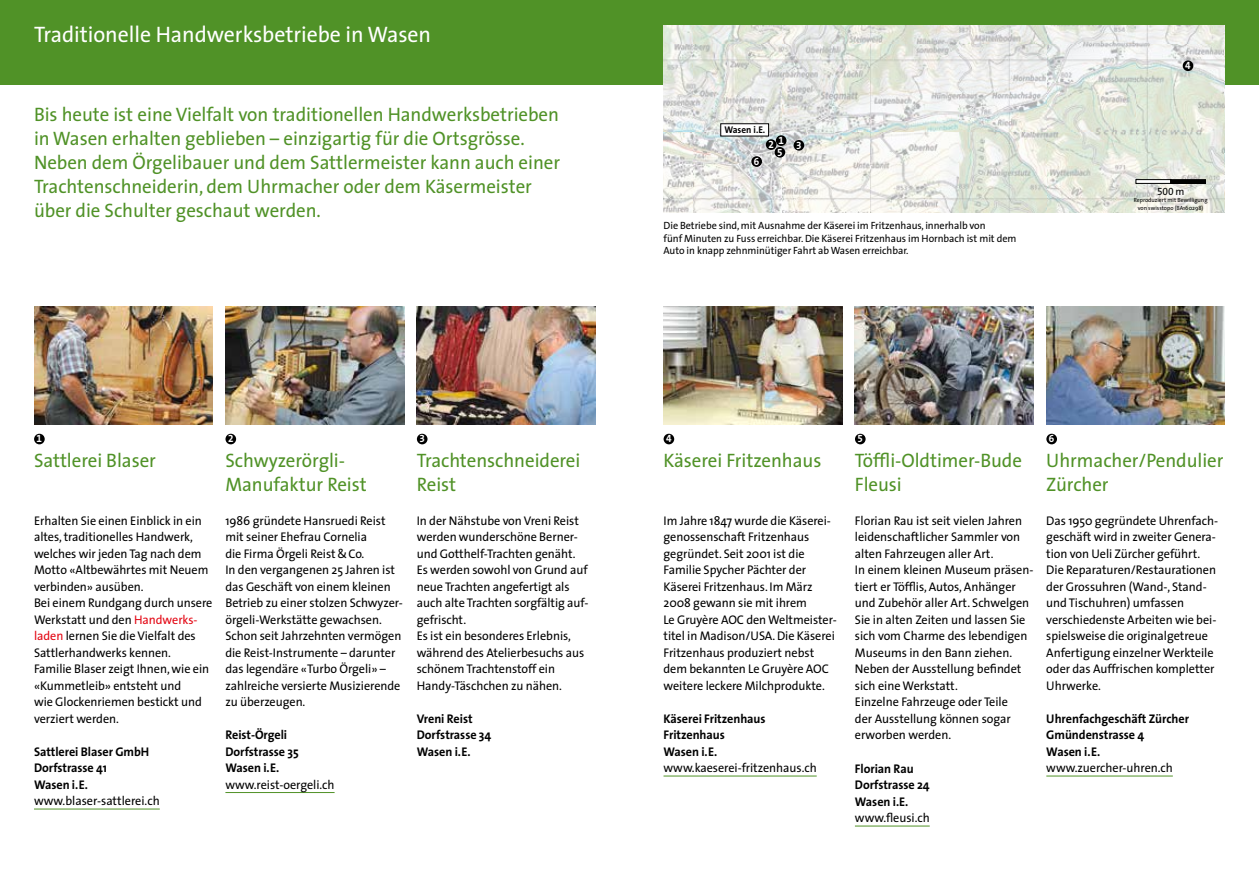
<style>
.page{position:relative;width:1259px;height:893px;background:#fff}
.page>*{position:absolute;margin:0;border:0;box-sizing:border-box;transform-origin:0 0}
.t1{font:22.5px "The Sans";letter-spacing:-.005em;color:#fff}
.t2{font:19.5px/24px "The Sans";letter-spacing:-.005em;color:#509227}
.t3{font:12.6px/16.5px "The Sans";letter-spacing:-.005em;color:#000}
.t4{font:700 12.6px/16.5px "The Sans";letter-spacing:-.005em;color:#000}
.t5{font:10.5px/12.8px "The Sans";letter-spacing:-.005em;color:#000}
.t6{font:10.5px "The Sans Bold Expert";color:#fff;scale:.95 1}
.t7{font:10.5px "The Sans Expert";color:#000}
.t8{font:700 9.75px "The Sans";color:#000;scale:.95 1}
.t9{font:6px/7.2px "The Sans";color:#000;text-align:center}
.s1{font-family:"The Sans"}
.s2{color:#e30613}
</style>
<div class="page">
<div style="left:629px;top:0;width:630px;height:84px;background:#509227"></div>
<div style="left:0;top:0;width:629px;height:84px;background:#509227"></div>
<hr style="left:34px;top:809px;width:126px;height:1px;background:#509227">
<hr style="left:225px;top:792px;width:109px;height:1px;background:#509227">
<hr style="left:663px;top:776px;width:153px;height:1px;background:#509227">
<hr style="left:855px;top:826px;width:74px;height:1px;background:#509227">
<hr style="left:1046px;top:776px;width:126px;height:1px;background:#509227">
<img style="left:663px;top:306px;width:179px;height:119px">
<img style="left:225px;top:306px;width:179px;height:119px">
<img style="left:34px;top:306px;width:179px;height:119px">
<img style="left:855px;top:306px;width:178px;height:119px">
<img style="left:417px;top:306px;width:178px;height:119px">
<img style="left:1046px;top:306px;width:179px;height:119px">
<div style="left:34px;top:434px;width:11px;height:10px;background:#000;border-radius:50%"></div>
<div style="left:225px;top:434px;width:11px;height:10px;background:#000;border-radius:50%"></div>
<div style="left:417px;top:434px;width:10px;height:10px;background:#000;border-radius:50%"></div>
<div style="left:663px;top:434px;width:11px;height:10px;background:#000;border-radius:50%"></div>
<div style="left:855px;top:434px;width:10px;height:10px;background:#000;border-radius:50%"></div>
<div style="left:1046px;top:434px;width:11px;height:10px;background:#000;border-radius:50%"></div>
<img style="left:663px;top:26px;width:562px;height:187px">
<svg style="left:1224px;top:26px;width:1px;height:17px"></svg>
<div style="left:793px;top:140px;width:11px;height:11px;background:#000;border-radius:50%"></div>
<div style="left:766px;top:139px;width:10px;height:11px;background:#000;border-radius:50%"></div>
<div style="left:776px;top:135px;width:10px;height:11px;background:#000;border-radius:50%"></div>
<div style="left:1182px;top:60px;width:11px;height:11px;background:#000;border-radius:50%"></div>
<div style="left:774px;top:147px;width:11px;height:11px;background:#000;border-radius:50%"></div>
<div style="left:751px;top:156px;width:11px;height:11px;background:#000;border-radius:50%"></div>
<hr style="left:1136px;top:180px;width:34px;height:3px;background:#fff">
<div style="left:1135px;top:179px;width:36px;height:5px;border:1px solid #000"></div>
<hr style="left:1170px;top:180px;width:35px;height:3px;background:#000">
<div style="left:1170px;top:179px;width:35px;height:5px;border:1px solid #000"></div>
<div style="left:721px;top:124px;width:47px;height:12px;background:#fff"></div>
<h1 class="t1" style="left:34px;top:16px;width:399px">Traditionelle Handwerksbetriebe in Wasen</h1>
<p class="t2" style="left:34px;top:101px;width:527px">Bis heute ist eine Vielfalt von traditionellen Handwerksbetrieben in Wasen erhalten geblieben – einzigartig für die Ortsgrösse.<br>Neben dem Örgelibauer und dem Sattlermeister kann auch einer Trachtenschneiderin, dem Uhrmacher oder dem Käsermeister über die Schulter geschaut werden.</p>
<p class="t8" style="left:724px;top:122px;width:45px">Wasen i.E.</p>
<p class="t6" style="left:754px;top:153px;width:7px">6</p>
<p class="t6" style="left:778px;top:132px;width:7px">1</p>
<p class="t6" style="left:768px;top:136px;width:7px">2</p>
<p class="t6" style="left:796px;top:136px;width:7px">3</p>
<p class="t6" style="left:777px;top:143px;width:7px">5</p>
<p class="t5" style="left:663px;top:219px;width:354px">Die Betriebe sind, mit Ausnahme der Käserei im Fritzenhaus, innerhalb von<br>fünf Minuten zu Fuss erreichbar. Die Käserei Fritzenhaus im Hornbach ist mit dem<br>Auto in knapp zehnminütiger Fahrt ab Wasen erreichbar.</p>
<p class="t6" style="left:37px;top:430px;width:7px">1</p>
<p class="t6" style="left:228px;top:430px;width:7px">2</p>
<p class="t6" style="left:419px;top:430px;width:7px">3</p>
<p class="t6" style="left:666px;top:430px;width:7px">4</p>
<p class="t6" style="left:857px;top:430px;width:7px">5</p>
<p class="t6" style="left:1049px;top:430px;width:7px">6</p>
<p class="t6" style="left:1185px;top:57px;width:7px">4</p>
<p class="t7" style="left:1157px;top:183px;width:29px">500 <span class="s1">m</span></p>
<p class="t9" style="left:1133px;top:196px;width:75px">Reproduziert mit Bewilligung von swisstopo (BA160298)</p>
<h2 class="t2" style="left:34px;top:448px;width:123px">Sattlerei Blaser</h2>
<p class="t3" style="left:34px;top:512px;width:180px">Erhalten Sie einen Einblick in ein altes, traditionelles Handwerk, welches wir jeden Tag nach dem<br>Motto «Altbewährtes mit Neuem verbinden» ausüben.<br>Bei einem Rundgang durch unsere<br>Werkstatt und den <span class="s2">Handwerks&shy;laden</span> lernen Sie die Vielfalt des<br>Sattlerhandwerks kennen.<br>Familie Blaser zeigt Ihnen, wie ein «Kummetleib» entsteht und<br>wie Glockenriemen bestickt und verziert werden.</p>
<p class="t4" style="left:34px;top:743px;width:117px">Sattlerei Blaser GmbH<br>Dorfstrasse 41<br>Wasen i.E.</p>
<p class="t3" style="left:34px;top:792px;width:127px">www.blaser-sattlerei.ch</p>
<h2 class="t2" style="left:225px;top:448px;width:143px">Schwyzerörgli-<br>Manufaktur Reist</h2>
<p class="t3" style="left:225px;top:512px;width:178px">1986 gründete Hansruedi Reist mit seiner Ehefrau Cornelia<br>die Firma Örgeli Reist&amp;Co.<br>In den vergangenen 25 Jahren ist das Geschäft von einem kleinen<br>Betrieb zu einer stolzen Schwyzer&shy;örgeli--Werkstätte gewachsen.<br>Schon seit Jahrzehnten vermögen die Reist-Instrumente – darunter das legendäre «Turbo Örgeli» – zahlreiche versierte Musizierende zu überzeugen.</p>
<p class="t4" style="left:225px;top:726px;width:75px">Reist-Örgeli<br>Dorfstrasse 35<br>Wasen i.E.</p>
<p class="t3" style="left:225px;top:776px;width:111px">www.reist-oergeli.ch</p>
<h2 class="t2" style="left:417px;top:448px;width:165px">Trachtenschneiderei<br>Reist</h2>
<p class="t3" style="left:417px;top:512px;width:173px">In der Nähstube von Vreni Reist werden wunderschöne Berner&shy;und Gotthelf-Trachten genäht.<br>Es werden sowohl von Grund auf neue Trachten angefertigt als auch alte Trachten sorgfältig auf&shy;gefrischt.<br>Es ist ein besonderes Erlebnis, während des Atelierbesuchs aus schönem Trachtenstoff ein<br>Handy-Täschchen zu nähen.</p>
<p class="t4" style="left:417px;top:710px;width:76px">Vreni Reist<br>Dorfstrasse 34<br>Wasen i.E.</p>
<h2 class="t2" style="left:663px;top:448px;width:159px">Käserei Fritzenhaus</h2>
<p class="t3" style="left:663px;top:512px;width:175px">Im Jahre 1847 wurde die Käserei&shy;genossenschaft Fritzenhaus gegründet. Seit 2001 ist die<br>Familie Spycher Pächter der<br>Käserei Fritzenhaus. Im März<br>2008 gewann sie mit ihrem<br>Le Gruyère AOC den Weltmeister&shy;titel in Madison/USA. Die Käserei<br>Fritzenhaus produziert nebst dem bekannten Le Gruyère AOC weitere leckere Milchprodukte.</p>
<p class="t4" style="left:663px;top:710px;width:104px">Käserei Fritzenhaus<br>Fritzenhaus<br>Wasen i.E.</p>
<p class="t3" style="left:663px;top:759px;width:155px">www.kaeserei-fritzenhaus.ch</p>
<h2 class="t2" style="left:855px;top:448px;width:169px">Töffli-Oldtimer-Bude<br>Fleusi</h2>
<p class="t3" style="left:855px;top:512px;width:180px">Florian Rau ist seit vielen Jahren leidenschaftlicher Sammler von alten Fahrzeugen aller Art.<br>In einem kleinen Museum präsen&shy;tiert er Töfflis, Autos, Anhänger und Zubehör aller Art. Schwelgen<br>Sie in alten Zeiten und lassen Sie sich vom Charme des lebendigen<br>Museums in den Bann ziehen.<br>Neben der Ausstellung befindet sich eine Werkstatt.<br>Einzelne Fahrzeuge oder Teile<br>der Ausstellung können sogar erworben werden.</p>
<p class="t4" style="left:855px;top:760px;width:76px">Florian Rau<br>Dorfstrasse 24<br>Wasen i.E.</p>
<p class="t3" style="left:855px;top:809px;width:76px">www.fleusi.ch</p>
<h2 class="t2" style="left:1046px;top:448px;width:179px">Uhrmacher/Pendulier<br>Zürcher</h2>
<p class="t3" style="left:1046px;top:512px;width:173px">Das 1950 gegründete Uhrenfach&shy;geschäft wird in zweiter Genera&shy;tion von Ueli Zürcher geführt.<br>Die Reparaturen/Restaurationen der Grossuhren (Wand-, Stand&shy;und Tischuhren) umfassen verschiedenste Arbeiten wie bei&shy;spielsweise die originalgetreue<br>Anfertigung einzelner Werkteile oder das Auffrischen kompletter<br>Uhrwerke.</p>
<p class="t4" style="left:1046px;top:710px;width:144px">Uhrenfachgeschäft Zürcher<br>Gmündenstrasse 4<br>Wasen i.E.</p>
<p class="t3" style="left:1046px;top:759px;width:128px">www.zuercher-uhren.ch</p>
</div>
